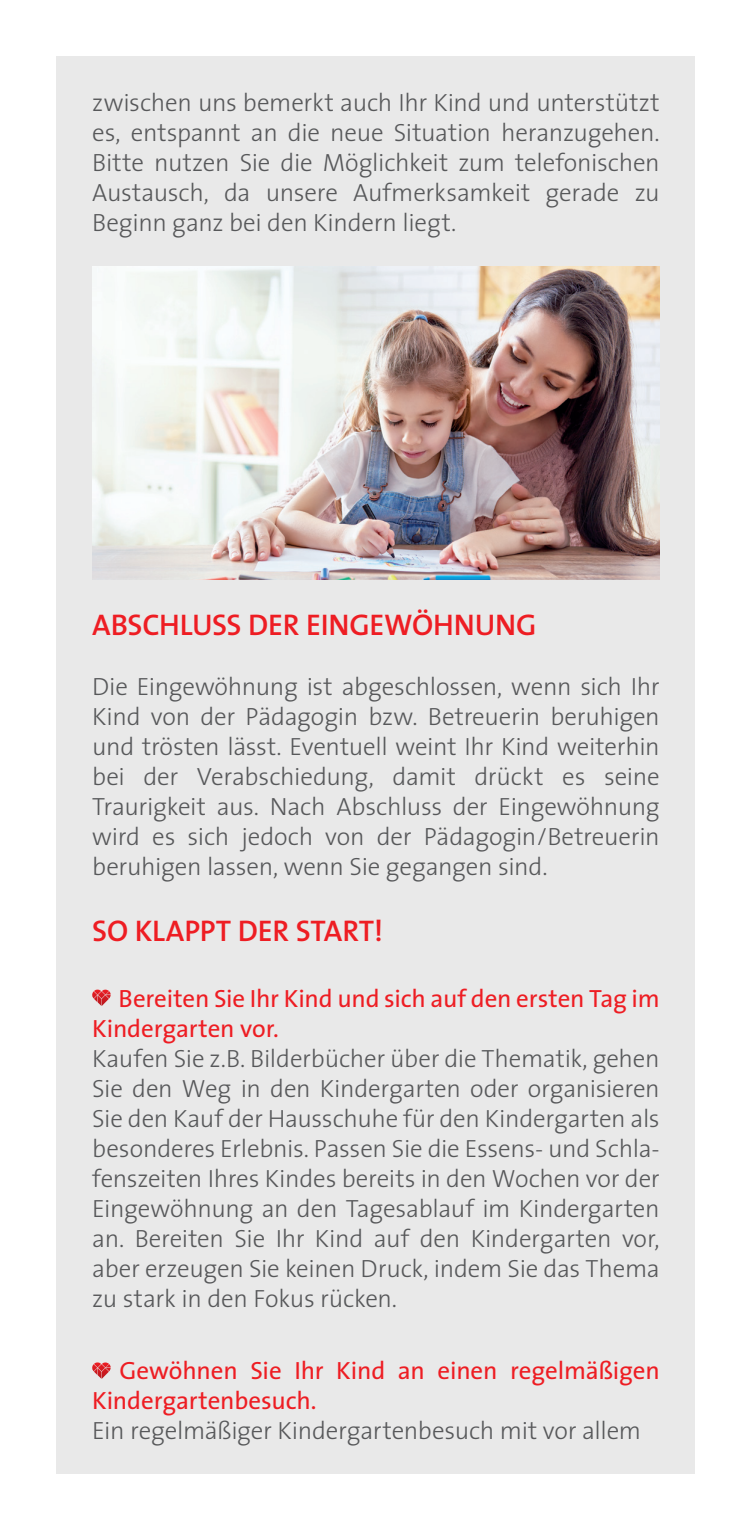
<style>
.page{position:relative;width:752px;height:1531px;background:#fff}
.page>*{position:absolute;margin:0;border:0;box-sizing:border-box;transform-origin:0 0}
.Zwischenüberschrift{font:600 30px "The Sans";letter-spacing:-.01em;color:#ee1d23}
.Lauftext{font:300 25px/30px "The Sans";letter-spacing:-.01em;color:#57585a;text-align:justify}
.Absatzformat_1{font:25px/30px "The Sans";letter-spacing:-.005em;color:#ee1d23}
.Lauftext-2{font:25px/30px "The Sans";letter-spacing:-.005em;color:#ee1d23}
</style>
<div class="page">
<div style="left:57px;top:57px;width:637px;height:1417px;background:#e9e9e9"></div>
<svg style="left:92px;top:989px;width:19px;height:17px"></svg>
<svg style="left:92px;top:1362px;width:19px;height:17px"></svg>
<img style="left:92px;top:266px;width:567px;height:313px">
<p class="Lauftext" style="left:92px;top:86px;width:568px">zwischen uns bemerkt auch Ihr Kind und unterstützt es, entspannt an die neue Situation heranzugehen.<br>Bitte nutzen Sie die Möglichkeit zum telefonischen Austausch, da unsere Aufmerksamkeit gerade zu Beginn ganz bei den Kindern liegt.</p>
<p class="Zwischenüberschrift" style="left:92px;top:599px;width:445px">ABSCHLUSS DER EINGEWÖHNUNG</p>
<p class="Lauftext" style="left:92px;top:670px;width:568px">Die Eingewöhnung ist abgeschlossen, wenn sich Ihr Kind von der Pädagogin bzw. Betreuerin beruhigen und trösten lässt. Eventuell weint Ihr Kind weiterhin bei der Verabschiedung, damit drückt es seine Traurigkeit aus. Nach Abschluss der Eingewöhnung wird es sich jedoch von der Pädagogin/Betreuerin beruhigen lassen, wenn Sie gegangen sind.</p>
<p class="Zwischenüberschrift" style="left:92px;top:905px;width:292px">SO KLAPPT DER START!</p>
<p class="Absatzformat_1" style="left:92px;top:982px;width:568px;text-indent:26px">Bereiten Sie Ihr Kind und sich auf den ersten Tag im<br>Kindergarten vor.</p>
<p class="Lauftext" style="left:92px;top:1042px;width:568px">Kaufen Sie z.B. Bilderbücher über die Thematik, gehen Sie den Weg in den Kindergarten oder organisieren Sie den Kauf der Hausschuhe für den Kindergarten als besonderes Erlebnis. Passen Sie die Essens- und Schla&shy;fenszeiten Ihres Kindes bereits in den Wochen vor der Eingewöhnung an den Tagesablauf im Kindergarten an. Bereiten Sie Ihr Kind auf den Kindergarten vor, aber erzeugen Sie keinen Druck, indem Sie das Thema zu stark in den Fokus rücken.</p>
<p class="Lauftext-2" style="left:92px;top:1354px;width:568px;text-indent:27px">Gewöhnen Sie Ihr Kind an einen regelmäßigen<br>Kindergartenbesuch.</p>
<p class="Lauftext" style="left:92px;top:1414px;width:550px">Ein regelmäßiger Kindergartenbesuch mit vor allem</p>
</div>
